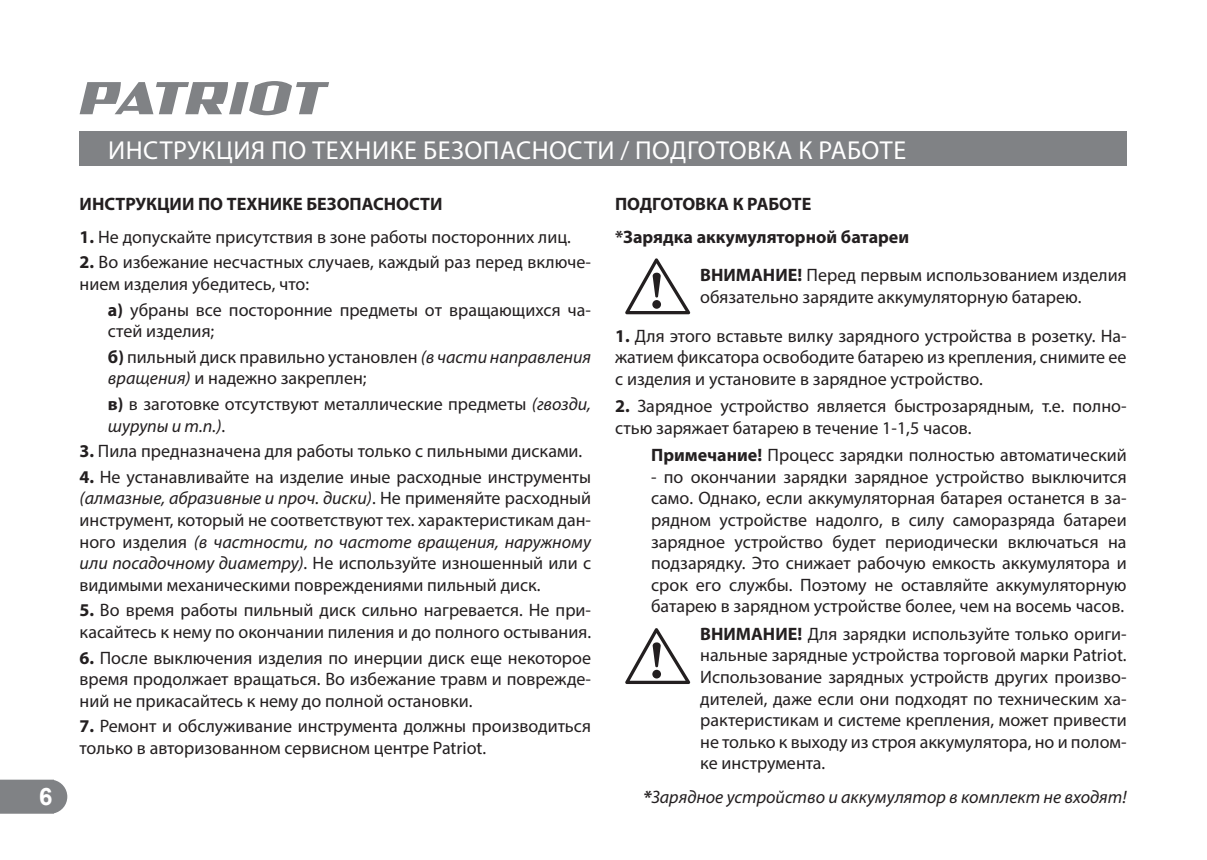
<style>
.page{position:relative;width:1207px;height:860px;background:#fff}
.page>*{position:absolute;margin:0;border:0;box-sizing:border-box;transform-origin:0 0}
.t1{font:26px "Myriad Pro";letter-spacing:.02em;color:#fff}
.t2{font:700 24px "Arial";color:#fff}
.t3{font:18px/21.6px "Myriad Pro";color:#231f20}
.t4{font:700 18px/33px "Myriad Pro";color:#231f20}
.t5{font:italic 18px "Myriad Pro";color:#231f20}
.s1{font-weight:700}
.s2{font-style:italic}
.s3{font-weight:700;font-stretch:semi-expanded}
</style>
<div class="page">
<svg style="left:0;top:779px;width:67px;height:34px;background:#888a8d"></svg>
<svg style="left:80px;top:81px;width:249px;height:34px"></svg>
<div style="left:80px;top:132px;width:1046px;height:34px;background:#808285"></div>
<svg style="left:625px;top:258px;width:65px;height:56px"></svg>
<svg style="left:625px;top:628px;width:65px;height:55px"></svg>
<h2 class="t2" style="left:39px;top:779px;width:15px">6</h2>
<h1 class="t1" style="left:108px;top:134px;width:799px">ИНСТРУКЦИЯ ПО ТЕХНИКЕ БЕЗОПАСНОСТИ / ПОДГОТОВКА К РАБОТЕ</h1>
<p class="t4" style="left:80px;top:187px;width:364px">ИНСТРУКЦИИ ПО ТЕХНИКЕ БЕЗОПАСНОСТИ</p>
<p class="t3" style="left:80px;top:225px;width:493px"><span class="s1">1.</span> Не допускайте присутствия в зоне работы посторонних лиц.</p>
<p class="t3" style="left:80px;top:251px;width:513px"><span class="s1">2.</span> Во избежание несчастных случаев, каждый раз перед включе&shy;нием изделия убедитесь, что:</p>
<p class="t3" style="left:108px;top:298px;width:484px"><span class="s1">а)</span> убраны все посторонние предметы от вращающихся ча&shy;стей изделия;</p>
<p class="t3" style="left:108px;top:345px;width:484px"><span class="s1">б)</span> пильный диск правильно установлен <span class="s2">(в части направления вращения)</span> и надежно закреплен;</p>
<p class="t3" style="left:108px;top:392px;width:484px"><span class="s1">в)</span> в заготовке отсутствуют металлические предметы <span class="s2">(гвозди, шурупы и т.п.)</span>.</p>
<p class="t3" style="left:80px;top:440px;width:504px"><span class="s1">3.</span> Пила предназначена для работы только с пильными дисками.</p>
<p class="t3" style="left:80px;top:465px;width:513px;text-align:justify"><span class="s1">4.</span> Не устанавливайте на изделие иные расходные инструменты <span class="s2">(алмазные, абразивные и проч. диски)</span>. Не применяйте расходный инструмент, который не соответствуют тех. характеристикам дан&shy;ного изделия <span class="s2">(в частности, по частоте вращения, наружному или посадочному диаметру)</span>. Не используйте изношенный или с видимыми механическими повреждениями пильный диск.</p>
<p class="t3" style="left:80px;top:599px;width:513px"><span class="s1">5.</span> Во время работы пильный диск сильно нагревается. Не при&shy;касайтесь к нему по окончании пиления и до полного остывания.</p>
<p class="t3" style="left:80px;top:646px;width:513px;text-align:justify"><span class="s1">6.</span> После выключения изделия по инерции диск еще некоторое время продолжает вращаться. Во избежание травм и поврежде&shy;ний не прикасайтесь к нему до полной остановки.</p>
<p class="t3" style="left:80px;top:715px;width:513px"><span class="s1">7.</span> Ремонт и обслуживание инструмента должны производиться только в авторизованном сервисном центре Patriot.</p>
<p class="t4" style="left:615px;top:187px;width:295px">ПОДГОТОВКА К РАБОТЕ<br>*Зарядка аккумуляторной батареи</p>
<p class="t3" style="left:700px;top:264px;width:428px"><span class="s1">ВНИМАНИЕ!</span> Перед первым использованием изделия обязательно зарядите аккумуляторную батарею.</p>
<p class="t3" style="left:615px;top:324px;width:513px;text-align:justify"><span class="s1">1.</span> Для этого вставьте вилку зарядного устройства в розетку. На&shy;жатием фиксатора освободите батарею из крепления, снимите ее с изделия и установите в зарядное устройство.</p>
<p class="t3" style="left:615px;top:395px;width:513px"><span class="s1">2.</span> Зарядное устройство является быстрозарядным, т.е. полно&shy;стью заряжает батарею в течение 1-1,5 часов.</p>
<p class="t3" style="left:651px;top:443px;width:477px"><span class="s1">Примечание!</span> Процесс зарядки полностью автоматический</p>
<p class="t3" style="left:651px;top:465px;width:477px;text-align:justify">- по окончании зарядки зарядное устройство выключится само. Однако, если аккумуляторная батарея останется в за&shy;рядном устройстве надолго, в силу саморазряда батареи зарядное устройство будет периодически включаться на подзарядку. Это снижает рабочую емкость аккумулятора и срок его службы. Поэтому не оставляйте аккумуляторную батарею в зарядном устройстве более, чем на восемь часов.</p>
<p class="t3" style="left:700px;top:622px;width:428px;text-align:justify"><span class="s1">ВНИМАНИЕ!</span> Для зарядки используйте только ориги&shy;нальные зарядные устройства торговой марки Patriot.<br>Использование зарядных устройств других произво&shy;дителей, даже если они подходят по техническим ха&shy;рактеристикам и системе крепления, может привести не только к выходу из строя аккумулятора, но и полом&shy;ке инструмента.</p>
<p class="t5" style="left:643px;top:785px;width:485px"><span class="s3">*</span>Зарядное устройство и аккумулятор в комплект не входят!</p>
</div>
